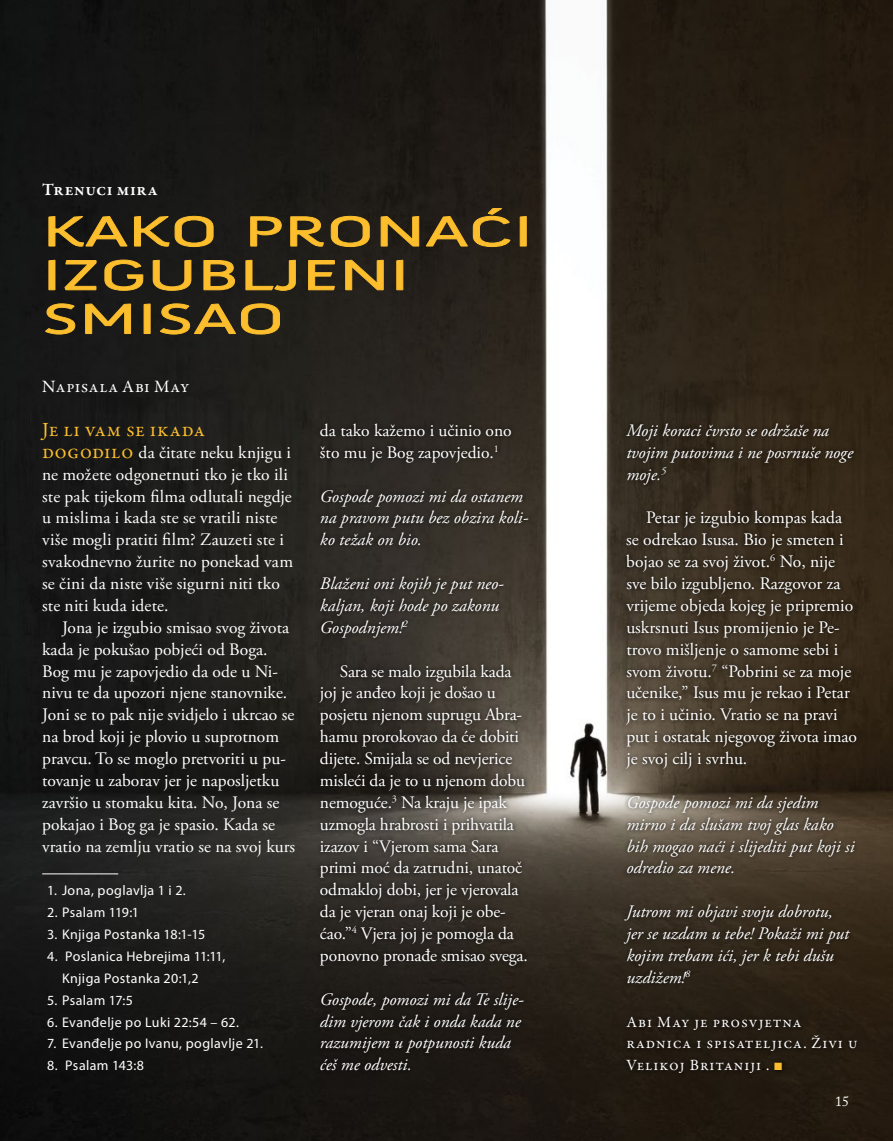
<style>
.page{position:relative;width:893px;height:1141px;background:#fff}
.page>*{position:absolute;margin:0;border:0;box-sizing:border-box;transform-origin:0 0}
.t1{font:43.4px/43.8px "Anivers";color:#fcbe2c;scale:1.67 1}
.t2{font:20.3px "Garamond Premr Pro";letter-spacing:.02em;color:#fcbe2c}
.t3{font:17.5px/21.9px "Adobe Garamond Pro";color:#fff}
.t4{font:italic 17.5px/21.9px "Adobe Garamond Pro";color:#fff}
.t5{font:17.5px "Garamond Premr Pro";letter-spacing:.02em;color:#fff}
.t6{font:600 17.5px "Garamond Premr Pro";letter-spacing:.035em;color:#fff}
.t7{font:15.75px/21.9px "Garamond Premr Pro";letter-spacing:.06em;color:#fff}
.t8{font:14px/21.9px "Myriad Pro";letter-spacing:.025em;color:#fff}
.t9{font:14px "Adobe Caslon Pro";color:#fff}
.s1{font-family:"Garamond Premr Pro";font-size:20.3px;color:#fcbe2c}
.s2{color:#000}
.s3{font-family:"Arial";font-style:italic;color:#fcbe2c}
</style>
<div class="page">
<img style="left:0;top:0;width:893px;height:1141px">
<div style="left:620px;top:420px;width:242px;height:658px;background:#000;opacity:.75"></div>
<hr style="left:42px;top:873px;width:76px;height:1px;background:#fff">
<svg style="left:48px;top:216px;width:80px;height:31px;background:#362d18"></svg>
<svg style="left:134px;top:215px;width:80px;height:32px;background:#3a311a"></svg>
<svg style="left:250px;top:216px;width:32px;height:31px"></svg>
<svg style="left:290px;top:216px;width:34px;height:31px"></svg>
<svg style="left:330px;top:215px;width:40px;height:32px"></svg>
<svg style="left:380px;top:208px;width:131px;height:39px;background:#3a2f1a"></svg>
<svg style="left:519px;top:216px;width:8px;height:31px"></svg>
<svg style="left:48px;top:259px;width:8px;height:32px"></svg>
<svg style="left:64px;top:260px;width:33px;height:31px"></svg>
<svg style="left:104px;top:259px;width:40px;height:32px"></svg>
<svg style="left:152px;top:259px;width:40px;height:32px"></svg>
<svg style="left:203px;top:260px;width:32px;height:31px"></svg>
<svg style="left:245px;top:259px;width:51px;height:32px;background:#39311b"></svg>
<svg style="left:308px;top:260px;width:27px;height:31px"></svg>
<svg style="left:345px;top:259px;width:39px;height:32px"></svg>
<svg style="left:396px;top:259px;width:8px;height:32px"></svg>
<svg style="left:45px;top:303px;width:31px;height:32px"></svg>
<svg style="left:85px;top:303px;width:46px;height:31px"></svg>
<svg style="left:143px;top:303px;width:8px;height:31px"></svg>
<svg style="left:160px;top:303px;width:120px;height:32px;background:#3d331c"></svg>
<div style="left:315px;top:419px;width:217px;height:656px;background:#000;opacity:.75"></div>
<p class="t6" style="left:42px;top:179px;width:117px">Trenuci mira</p>
<h1 class="t1" style="left:42px;top:210px;width:295px">KAKO PRONAĆI<br>IZGUBLJENI<br>SMISAO</h1>
<p class="t5" style="left:42px;top:376px;width:149px">Napisala Abi May</p>
<p class="t2" style="left:42px;top:417px;width:164px">Je li vam se ikada</p>
<p class="t3" style="left:42px;top:442px;width:252px"><span class="s1">dogodilo</span> da čitate neku knjigu i ne možete odgonetnuti tko je tko ili ste pak tijekom filma odlutali negdje u mislima i kada ste se vratili niste više mogli pratiti film? Zauzeti ste i svakodnevno žurite no ponekad vam se čini da niste više sigurni niti tko ste niti kuda idete.</p>
<p class="t3" style="left:42px;top:617px;width:255px;text-indent:20px">Jona je izgubio smisao svog života kada je pokušao pobjeći od Boga.<br>Bog mu je zapovjedio da ode u Ni&shy;nivu te da upozori njene stanovnike.<br>Joni se to pak nije svidjelo i ukrcao se na brod koji je plovio u suprotnom pravcu. To se moglo pretvoriti u pu&shy;tovanje u zaborav jer je naposljetku završio u stomaku kita. No, Jona se pokajao i Bog ga je spasio. Kada se vratio na zemlju vratio se na svoj kurs</p>
<p class="t8" style="left:47px;top:879px;width:140px">1. Jona, poglavlja 1 i 2.</p>
<p class="t8" style="left:47px;top:901px;width:93px">2. Psalam 119:1</p>
<p class="t8" style="left:47px;top:923px;width:160px">3. Knjiga Postanka 18:1-15</p>
<p class="t8" style="left:62px;top:945px;width:165px;text-indent:-15px">4. Poslanica Hebrejima 11:11,<br>Knjiga Postanka 20:1,2</p>
<p class="t8" style="left:47px;top:989px;width:87px">5. Psalam 17:5</p>
<p class="t8" style="left:47px;top:1011px;width:193px">6. Evanđelje po Luki 22:54 – 62.</p>
<p class="t8" style="left:47px;top:1033px;width:217px">7. Evanđelje po Ivanu, poglavlje 21.</p>
<p class="t8" style="left:47px;top:1054px;width:98px">8. Psalam 143:8</p>
<p class="t3" style="left:320px;top:420px;width:193px">da tako kažemo i učinio ono što mu je Bog zapovjedio.<sup>1</sup></p>
<p class="t4" style="left:320px;top:486px;width:210px">Gospode pomozi mi da ostanem na pravom putu bez obzira koli&shy;ko težak on bio.</p>
<p class="t4" style="left:320px;top:573px;width:185px">Blaženi oni kojih je put neo&shy;kaljan, koji hode po zakonu<br>Gospodnjem!<sup>2</sup></p>
<p class="t3" style="left:320px;top:661px;width:209px;text-indent:20px">Sara se malo izgubila kada joj je anđeo koji je došao u posjetu njenom suprugu Abra&shy;hamu prorokovao da će dobiti dijete. Smijala se od nevjerice misleći da je to u njenom dobu nemoguće.<sup>3</sup> Na kraju je ipak uzmogla hrabrosti i prihvatila izazov i “Vjerom sama Sara primi moć da zatrudni, unatoč odmakloj dobi, jer je vjerovala da je vjeran onaj koji je obe&shy;ćao.”<sup>4</sup> Vjera joj je pomogla da ponovno pronađe smisao svega.</p>
<p class="t4" style="left:320px;top:989px;width:205px">Gospode, pomozi mi da Te slije&shy;dim vjerom čak i onda kada ne razumijem u potpunosti kuda ćeš me odvesti.</p>
<p class="t4" style="left:626px;top:420px;width:228px">Moji koraci čvrsto se održaše na tvojim putovima i ne posrnuše noge moje.<sup>5</sup></p>
<p class="t3" style="left:626px;top:508px;width:232px;text-indent:20px">Petar je izgubio kompas kada se odrekao Isusa. Bio je smeten i bojao se za svoj život.<sup>6</sup> No, nije sve bilo izgubljeno. Razgovor za vrijeme objeda kojeg je pripremio uskrsnuti Isus promijenio je Pe&shy;trovo mišljenje o samome sebi i svom životu.<sup>7</sup> “Pobrini se za moje učenike,” Isus mu je rekao i Petar je to i učinio. Vratio se na pravi put i ostatak njegovog života imao je svoj cilj i svrhu.</p>
<p class="t4" style="left:626px;top:792px;width:230px">Gospode pomozi mi da sjedim mirno i da slušam tvoj glas kako bih mogao naći i slijediti put koji si odredio za mene.</p>
<p class="t4" style="left:626px;top:901px;width:224px">Jutrom mi objavi svoju dobrotu, jer se uzdam u tebe! Pokaži mi put kojim trebam ići, jer k tebi dušu uzdižem!<sup>8</sup></p>
<p class="t7" style="left:626px;top:1011px;width:233px">Abi May je prosvjetna radnica i spisateljica. Živi u<br>Velikoj Britaniji<span class="s2">.</span>. <span class="s3">■</span></p>
<p class="t9" style="left:835px;top:1093px;width:15px">15</p>
</div>
